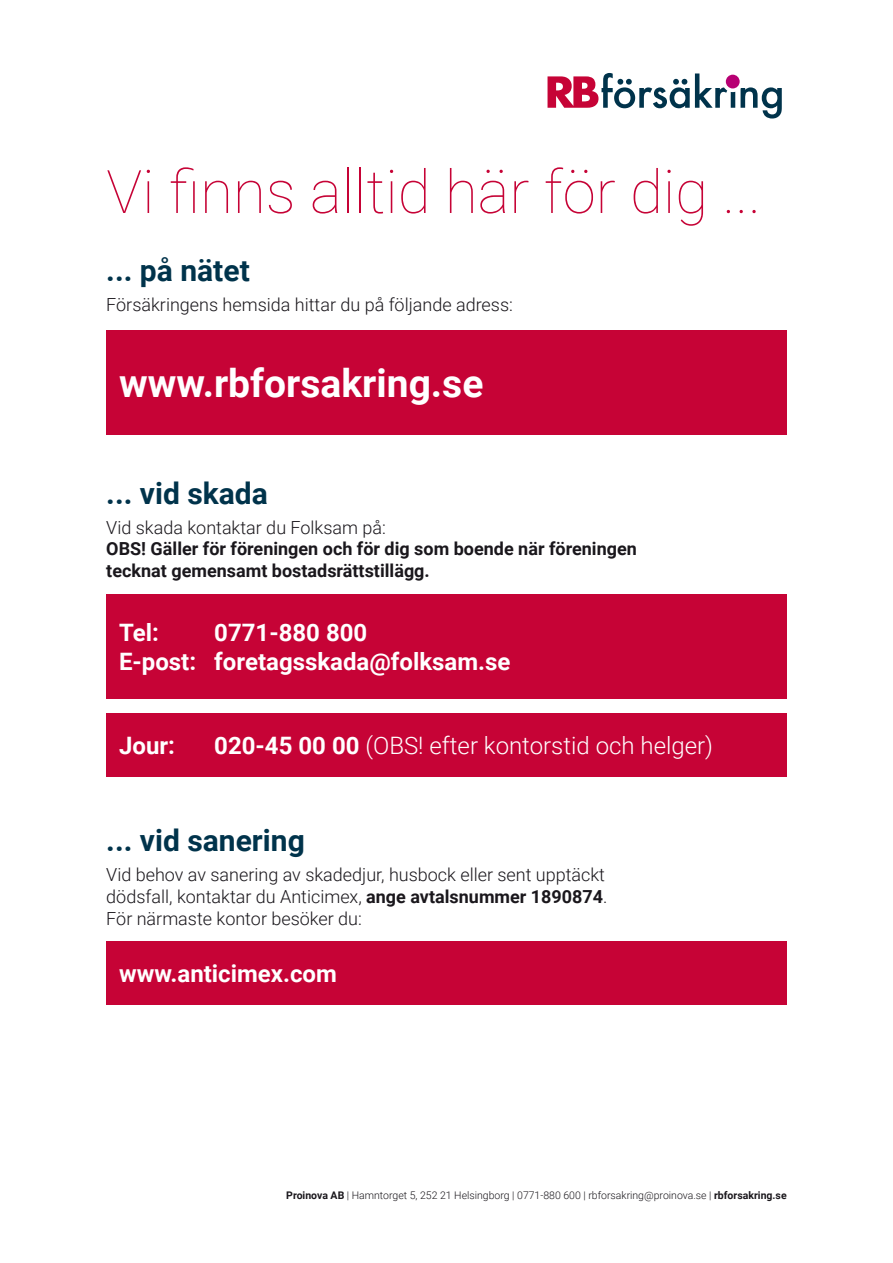
<style>
.page{position:relative;width:893px;height:1263px;background:#fff}
.page>*{position:absolute;margin:0;border:0;box-sizing:border-box;transform-origin:0 0}
.t1{font:100 60px "Roboto";color:#c60336}
.t2{font:700 39px "Roboto";color:#fff}
.t3{font:700 30px "Roboto";color:#00334b}
.t4{font:700 24px/28.8px "Roboto";color:#fff}
.t5{font:300 24px "Roboto";color:#fff}
.t6{font:300 18px/21.6px "Roboto";color:#1a171c}
.t7{font:700 18px/21.6px "Roboto";color:#1a171c}
.t8{font:300 10.5px "Roboto";color:#1a171c}
.s1{font-weight:700}
</style>
<div class="page">
<div style="left:106px;top:330px;width:681px;height:105px;background:#c60336"></div>
<div style="left:106px;top:594px;width:681px;height:105px;background:#c60336"></div>
<div style="left:106px;top:713px;width:681px;height:64px;background:#c60336"></div>
<div style="left:106px;top:941px;width:681px;height:64px;background:#c60336"></div>
<svg style="left:741px;top:87px;width:41px;height:32px"></svg>
<div style="left:726px;top:75px;width:14px;height:13px;background:#b70073;border-radius:50%"></div>
<svg style="left:547px;top:73px;width:188px;height:35px"></svg>
<h1 class="t1" style="left:106px;top:150px;width:656px">Vi finns alltid här för dig ...</h1>
<h3 class="t3" style="left:106px;top:249px;width:145px">... på nätet</h3>
<p class="t6" style="left:106px;top:293px;width:408px">Försäkringens hemsida hittar du på följande adress:</p>
<h2 class="t2" style="left:119px;top:356px;width:366px">www.rbforsakring.se</h2>
<h3 class="t3" style="left:106px;top:472px;width:163px">... vid skada</h3>
<p class="t6" style="left:106px;top:516px;width:281px">Vid skada kontaktar du Folksam på:</p>
<p class="t7" style="left:106px;top:537px;width:532px">OBS! Gäller för föreningen och för dig som boende när föreningen tecknat gemensamt bostadsrättstillägg.</p>
<h3 class="t4" style="left:119px;top:617px;width:41px">Tel:</h3>
<h3 class="t4" style="left:119px;top:617px;width:393px;text-indent:95px">0771-880 800<br>E-post: foretagsskada@folksam.se</h3>
<h3 class="t4" style="left:119px;top:730px;width:57px">Jour:</h3>
<h3 class="t5" style="left:214px;top:728px;width:500px"><span class="s1">020-45 00 00</span> (OBS! efter kontorstid och helger)</h3>
<h3 class="t3" style="left:106px;top:820px;width:200px">... vid sanering</h3>
<p class="t6" style="left:106px;top:864px;width:503px">Vid behov av sanering av skadedjur, husbock eller sent upptäckt dödsfall, kontaktar du Anticimex, <span class="s1">ange avtalsnummer 1890874</span>.<br>För närmaste kontor besöker du:</p>
<h3 class="t4" style="left:119px;top:958px;width:219px">www.anticimex.com</h3>
<p class="t8" style="left:286px;top:1187px;width:502px"><span class="s1">Proinova AB</span> | Hamntorget 5, 252 21 Helsingborg | 0771-880 600 | rbforsakring@proinova.se | <span class="s1">rbforsakring.se</span></p>
</div>
